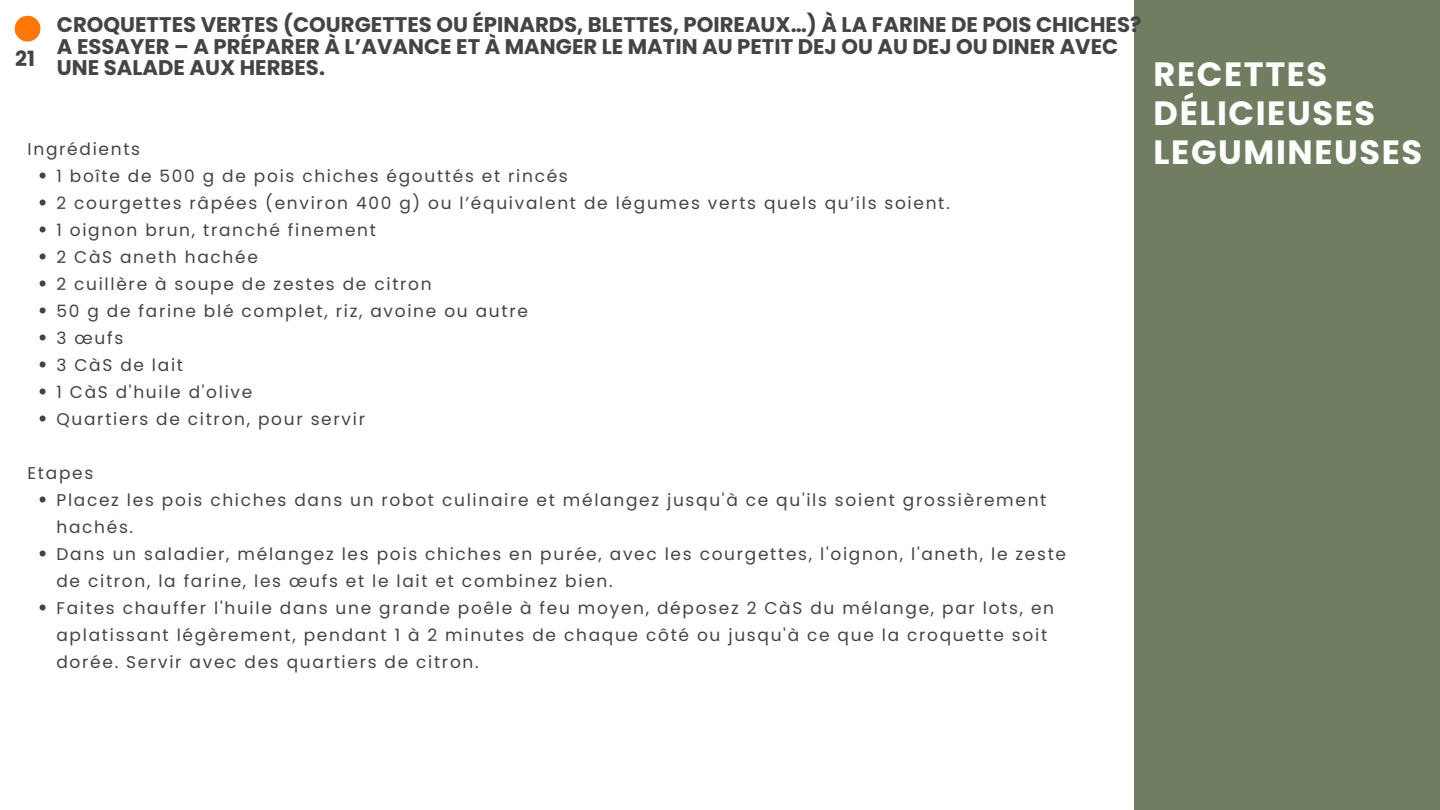
<style>
.page{position:relative;width:1440px;height:810px;background:#fff}
.page>*{position:absolute;margin:0;border:0;box-sizing:border-box;transform-origin:0 0}
.t1{font:700 33.6px/39px "Poppins";letter-spacing:.045em;color:#fff}
.t2{font:700 21.2px/21.2px "Poppins";color:#444}
.t3{font:700 21px "Poppins";color:#444}
.t4{font:17px/27px "Poppins";letter-spacing:.1em;color:#444}
</style>
<div class="page">
<div style="left:1134px;top:0;width:306px;height:810px;background:#717d61"></div>
<div style="left:15px;top:16px;width:25px;height:25px;background:#ff7809;border-radius:50%"></div>
<svg style="left:40px;top:172px;width:6px;height:6px"></svg>
<svg style="left:40px;top:200px;width:6px;height:6px"></svg>
<svg style="left:40px;top:226px;width:6px;height:6px"></svg>
<svg style="left:40px;top:254px;width:6px;height:6px"></svg>
<svg style="left:40px;top:280px;width:6px;height:6px"></svg>
<svg style="left:40px;top:308px;width:6px;height:6px"></svg>
<svg style="left:40px;top:334px;width:6px;height:6px"></svg>
<svg style="left:40px;top:362px;width:6px;height:6px"></svg>
<svg style="left:40px;top:388px;width:6px;height:6px"></svg>
<svg style="left:40px;top:416px;width:6px;height:6px"></svg>
<svg style="left:40px;top:496px;width:6px;height:6px"></svg>
<svg style="left:40px;top:550px;width:6px;height:6px"></svg>
<svg style="left:40px;top:604px;width:6px;height:6px"></svg>
<p class="t3" style="left:15px;top:44px;width:21px">21</p>
<p class="t2" style="left:57px;top:14px;width:1086px">CROQUETTES VERTES (COURGETTES OU ÉPINARDS, BLETTES, POIREAUX…) À LA FARINE DE POIS CHICHES?<br>A ESSAYER – A PRÉPARER À L’AVANCE ET À MANGER LE MATIN AU PETIT DEJ OU AU DEJ OU DINER AVEC<br>UNE SALADE AUX HERBES.</p>
<p class="t4" style="left:56px;top:135px;width:895px;text-indent:-29px">Ingrédients<br>1 boîte de 500 g de pois chiches égouttés et rincés<br>2 courgettes râpées (environ 400 g) ou l’équivalent de légumes verts quels qu’ils soient.<br>1 oignon brun, tranché finement<br>2 CàS aneth hachée<br>2 cuillère à soupe de zestes de citron<br>50 g de farine blé complet, riz, avoine ou autre<br>3 œufs<br>3 CàS de lait<br>1 CàS d'huile d'olive<br>Quartiers de citron, pour servir</p>
<p class="t4" style="left:56px;top:459px;width:1011px;text-indent:-29px">Etapes<br>Placez les pois chiches dans un robot culinaire et mélangez jusqu'à ce qu'ils soient grossièrement hachés.<br>Dans un saladier, mélangez les pois chiches en purée, avec les courgettes, l'oignon, l'aneth, le zeste de citron, la farine, les œufs et le lait et combinez bien.<br>Faites chauffer l'huile dans une grande poêle à feu moyen, déposez 2 CàS du mélange, par lots, en aplatissant légèrement, pendant 1 à 2 minutes de chaque côté ou jusqu'à ce que la croquette soit dorée. Servir avec des quartiers de citron.</p>
<h1 class="t1" style="left:1154px;top:55px;width:270px">RECETTES<br>DÉLICIEUSES<br>LEGUMINEUSES</h1>
</div>
